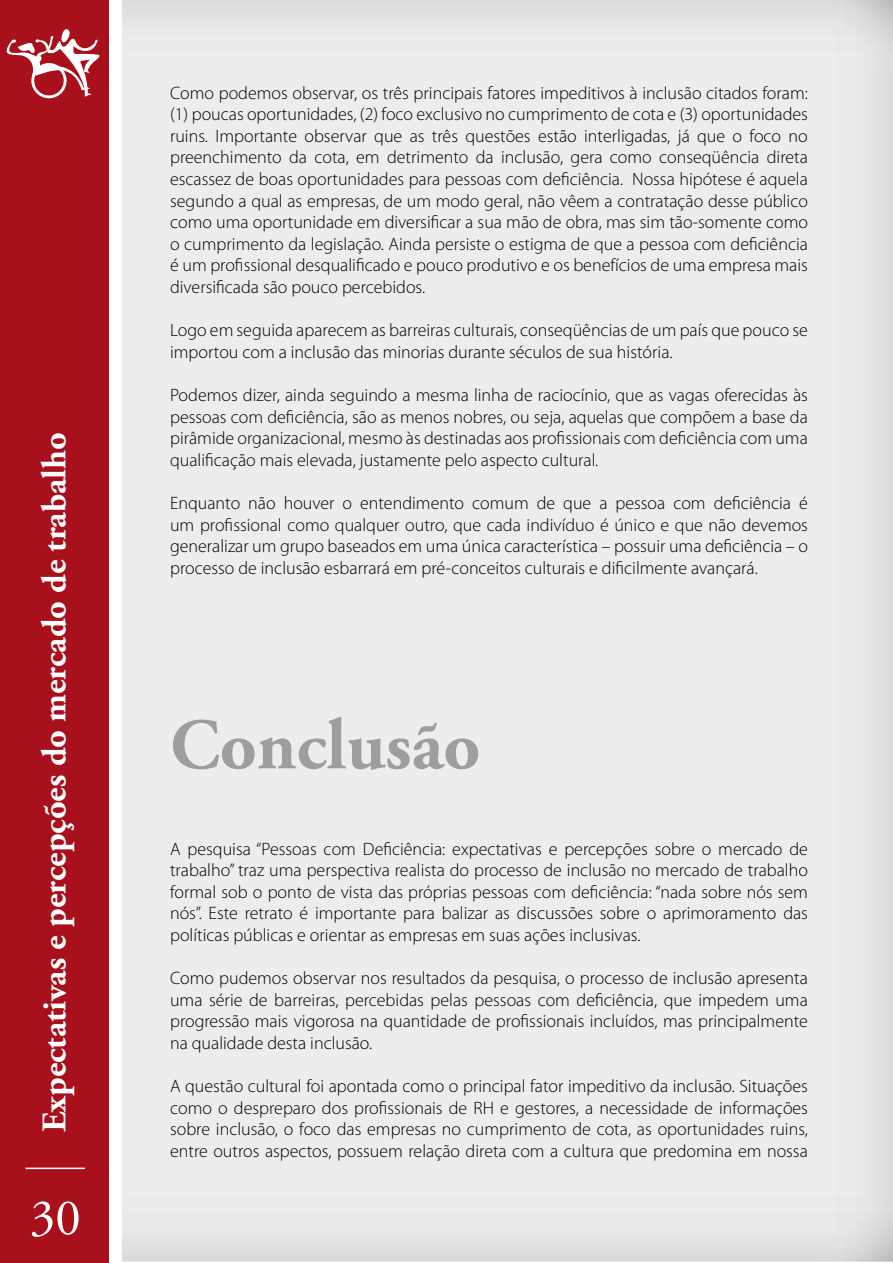
<style>
.page{position:relative;width:893px;height:1263px;background:#fff}
.page>*{position:absolute;margin:0;border:0;box-sizing:border-box;transform-origin:0 0}
.t1{font:700 72px "Adobe Garamond Pro";color:#9c9e9f}
.t2{font:51px "Adobe Garamond Pro";color:#fff}
.t3{font:700 34.5px "Adobe Garamond Pro";color:#fff}
.t4{font:300 18px/21.6px "Myriad Pro";color:#000;text-align:justify}
</style>
<div class="page">
<div style="left:122px;top:0;width:771px;height:1262px;background:#ededee"></div>
<div style="left:0;top:0;width:110px;height:1263px;background:#a8111c"></div>
<svg style="left:6px;top:29px;width:94px;height:69px"></svg>
<hr style="left:26px;top:1167px;width:59px;height:2px;background:#fff">
<h3 class="t3" style="left:35px;top:1132px;width:701px;rotate:-90deg">Expectativas e percepções do mercado de trabalho</h3>
<h2 class="t2" style="left:30px;top:1187px;width:53px">30</h2>
<p class="t4" style="left:170px;top:82px;width:639px">Como podemos observar, os três principais fatores impeditivos à inclusão citados foram: (1) poucas oportunidades, (2) foco exclusivo no cumprimento de cota e (3) oportunidades ruins. Importante observar que as três questões estão interligadas, já que o foco no preenchimento da cota, em detrimento da inclusão, gera como conseqüência direta escassez de boas oportunidades para pessoas com deficiência. Nossa hipótese é aquela segundo a qual as empresas, de um modo geral, não vêem a contratação desse público como uma oportunidade em diversificar a sua mão de obra, mas sim tão-somente como o cumprimento da legislação. Ainda persiste o estigma de que a pessoa com deficiência é um profissional desqualificado e pouco produtivo e os benefícios de uma empresa mais diversificada são pouco percebidos.</p>
<p class="t4" style="left:170px;top:320px;width:639px">Logo em seguida aparecem as barreiras culturais, conseqüências de um país que pouco se importou com a inclusão das minorias durante séculos de sua história.</p>
<p class="t4" style="left:170px;top:384px;width:639px">Podemos dizer, ainda seguindo a mesma linha de raciocínio, que as vagas oferecidas às pessoas com deficiência, são as menos nobres, ou seja, aquelas que compõem a base da pirâmide organizacional, mesmo às destinadas aos profissionais com deficiência com uma qualificação mais elevada, justamente pelo aspecto cultural.</p>
<p class="t4" style="left:170px;top:492px;width:639px">Enquanto não houver o entendimento comum de que a pessoa com deficiência é um profissional como qualquer outro, que cada indivíduo é único e que não devemos generalizar um grupo baseados em uma única característica – possuir uma deficiência – o processo de inclusão esbarrará em pré-conceitos culturais e dificilmente avançará.</p>
<h1 class="t1" style="left:170px;top:703px;width:312px">Conclusão</h1>
<p class="t4" style="left:170px;top:838px;width:639px">A pesquisa “Pessoas com Deficiência: expectativas e percepções sobre o mercado de trabalho” traz uma perspectiva realista do processo de inclusão no mercado de trabalho formal sob o ponto de vista das próprias pessoas com deficiência: “nada sobre nós sem nós”. Este retrato é importante para balizar as discussões sobre o aprimoramento das políticas públicas e orientar as empresas em suas ações inclusivas.</p>
<p class="t4" style="left:170px;top:968px;width:639px">Como pudemos observar nos resultados da pesquisa, o processo de inclusão apresenta uma série de barreiras, percebidas pelas pessoas com deficiência, que impedem uma progressão mais vigorosa na quantidade de profissionais incluídos, mas principalmente na qualidade desta inclusão.</p>
<p class="t4" style="left:170px;top:1076px;width:639px">A questão cultural foi apontada como o principal fator impeditivo da inclusão. Situações como o despreparo dos profissionais de RH e gestores, a necessidade de informações sobre inclusão, o foco das empresas no cumprimento de cota, as oportunidades ruins, entre outros aspectos, possuem relação direta com a cultura que predomina em nossa</p>
</div>
